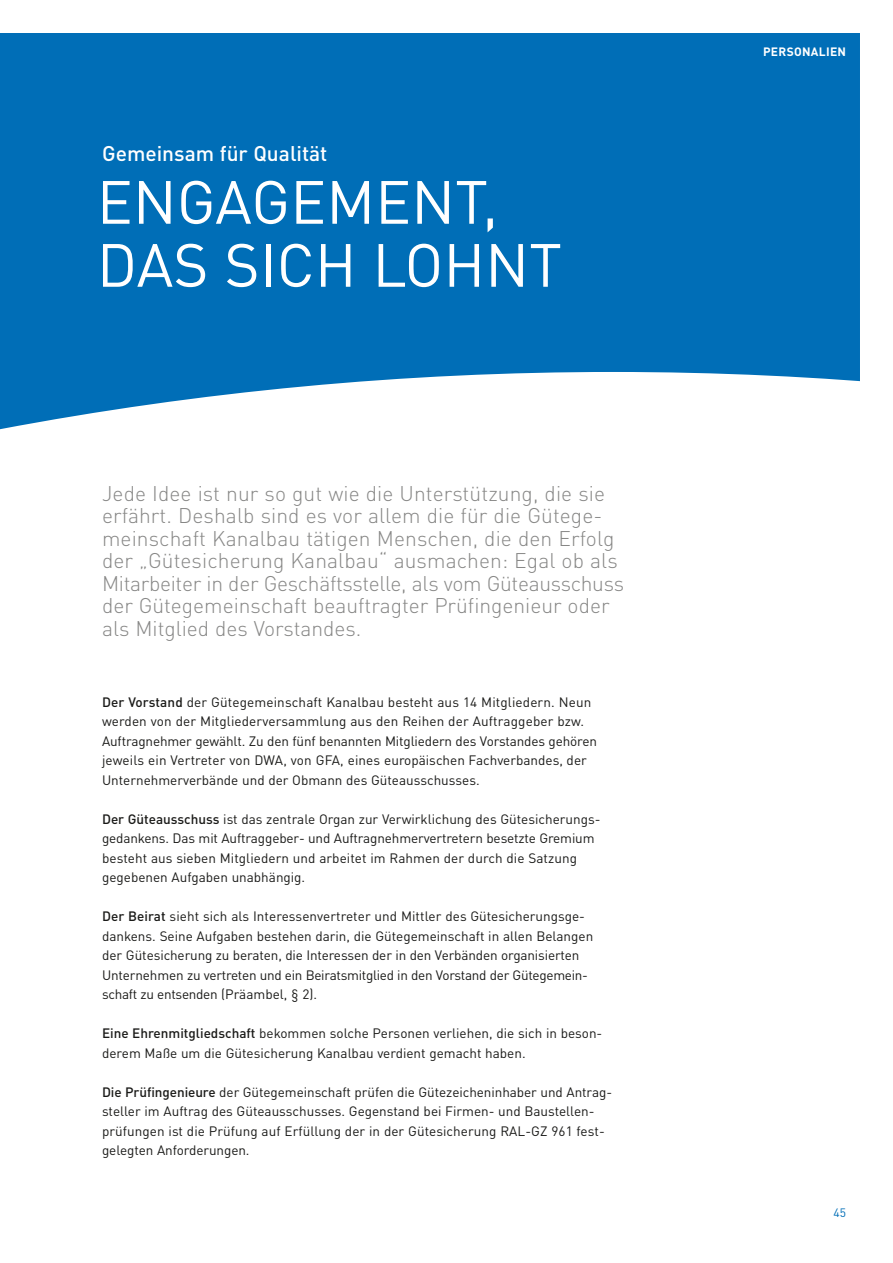
<style>
.page{position:relative;width:893px;height:1263px;background:#fff}
.page>*{position:absolute;margin:0;border:0;box-sizing:border-box;transform-origin:0 0}
.t1{font:60px/63px "DINOT";color:#fff}
.t2{font:300 21px/22.5px "DINOT";letter-spacing:.005em;color:#878786}
.t3{font:500 21px "DINOT";color:#fff}
.t4{font:13.5px/19.5px "DINOT";color:#1a1a18}
.t5{font:700 12px "DINOT";letter-spacing:.025em;color:#fff}
.t6{font:12px "DINOT";color:#006eb7}
.s1{font-weight:500}
</style>
<div class="page">
<svg style="left:0;top:33px;width:860px;height:397px;background:#1b7dbe"></svg>
<h2 class="t3" style="left:102px;top:140px;width:227px">Gemeinsam für Qualität</h2>
<h1 class="t1" style="left:97px;top:170px;width:467px">ENGAGEMENT,<br>DAS SICH LOHNT</h1>
<p class="t2" style="left:102px;top:482px;width:523px">Jede Idee ist nur so gut wie die Unterstützung, die sie erfährt. Deshalb sind es vor allem die für die Gütege&shy;meinschaft Kanalbau tätigen Menschen, die den Erfolg der „Gütesicherung Kanalbau“ ausmachen: Egal ob als Mitarbeiter in der Geschäftsstelle, als vom Güteausschuss der Gütegemeinschaft beauftragter Prüfingenieur oder als Mitglied des Vorstandes.</p>
<p class="t4" style="left:102px;top:692px;width:496px"><span class="s1">Der Vorstand</span> der Gütegemeinschaft Kanalbau besteht aus 14 Mitgliedern. Neun werden von der Mitgliederversammlung aus den Reihen der Auftraggeber bzw.<br>Auftragnehmer gewählt. Zu den fünf benannten Mitgliedern des Vorstandes gehören jeweils ein Vertreter von DWA, von GFA, eines europäischen Fachverbandes, der Unternehmerverbände und der Obmann des Güteausschusses.</p>
<p class="t4" style="left:102px;top:809px;width:498px"><span class="s1">Der Güteausschuss</span> ist das zentrale Organ zur Verwirklichung des Gütesicherungs&shy;gedankens. Das mit Auftraggeber- und Auftragnehmervertretern besetzte Gremium besteht aus sieben Mitgliedern und arbeitet im Rahmen der durch die Satzung gegebenen Aufgaben unabhängig.</p>
<p class="t4" style="left:102px;top:906px;width:493px"><span class="s1">Der Beirat</span> sieht sich als Interessenvertreter und Mittler des Gütesicherungsge&shy;dankens. Seine Aufgaben bestehen darin, die Gütegemeinschaft in allen Belangen der Gütesicherung zu beraten, die Interessen der in den Verbänden organisierten Unternehmen zu vertreten und ein Beiratsmitglied in den Vorstand der Gütegemein&shy;schaft zu entsenden (Präambel, § 2).</p>
<p class="t4" style="left:102px;top:1023px;width:502px"><span class="s1">Eine Ehrenmitgliedschaft</span> bekommen solche Personen verliehen, die sich in beson&shy;derem Maße um die Gütesicherung Kanalbau verdient gemacht haben.</p>
<p class="t4" style="left:102px;top:1082px;width:509px"><span class="s1">Die Prüfingenieure</span> der Gütegemeinschaft prüfen die Gütezeicheninhaber und Antrag&shy;steller im Auftrag des Güteausschusses. Gegenstand bei Firmen- und Baustellen&shy;prüfungen ist die Prüfung auf Erfüllung der in der Gütesicherung RAL-GZ 961 fest&shy;gelegten Anforderungen.</p>
<p class="t5" style="left:763px;top:44px;width:85px">PERSONALIEN</p>
<p class="t6" style="left:833px;top:1205px;width:14px">45</p>
</div>
